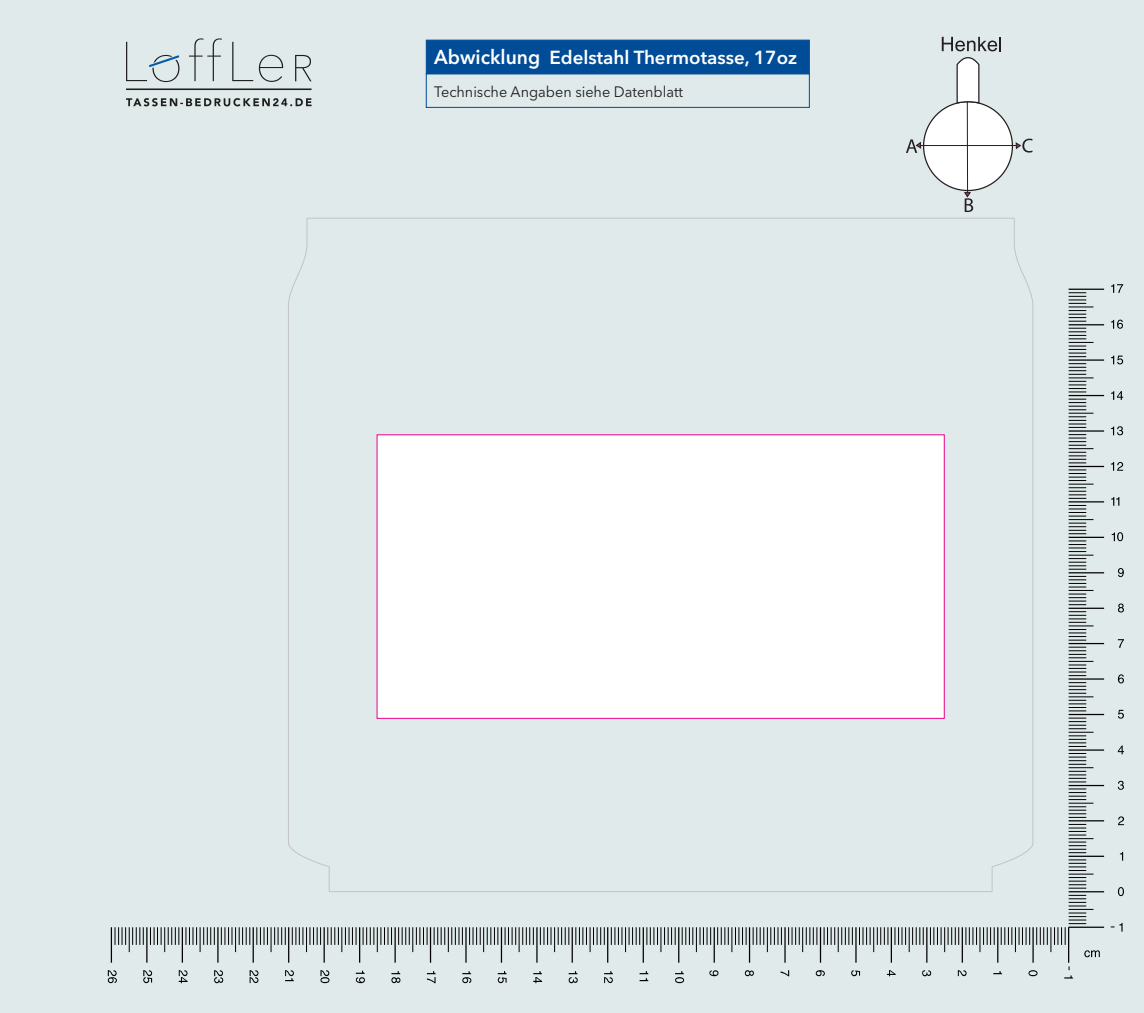
<style>
.page{position:relative;width:1144px;height:1013px;background:#fff}
.page>*{position:absolute;margin:0;border:0;box-sizing:border-box;transform-origin:0 0}
.t1{font:600 20px "Avenir Next LT Pro";color:#fff;scale:.96 1}
.t2{font:600 18.75px "Avenir Next LT Pro";color:#fff}
.t3{font:15px "Avenir Next LT Pro";color:#1d1d1b;scale:.96 1}
.t4{font:15px "Myriad Pro";color:#000}
</style>
<div class="page">
<div style="left:0;top:0;width:1143px;height:1013px;background:#e0eaeb"></div>
<div style="left:923px;top:102px;width:89px;height:88px;background:#fff;border-radius:50%"></div>
<svg style="left:941px;top:37px;width:60px;height:67px"></svg>
<hr style="left:967px;top:101px;width:1px;height:93px;background:#231f20">
<hr style="left:918px;top:145px;width:100px;height:1px;background:#231f20">
<svg style="left:906px;top:139px;width:14px;height:14px"></svg>
<svg style="left:964px;top:192px;width:9px;height:20px"></svg>
<svg style="left:1015px;top:139px;width:17px;height:14px"></svg>
<hr style="left:126px;top:88px;width:185px;height:2px;background:#1d1d1b">
<svg style="left:126px;top:98px;width:185px;height:8px"></svg>
<svg style="left:126px;top:38px;width:157px;height:44px"></svg>
<svg style="left:295px;top:55px;width:16px;height:26px"></svg>
<svg style="left:1028px;top:970px;width:9px;height:6px"></svg>
<svg style="left:993px;top:971px;width:9px;height:3px"></svg>
<svg style="left:957px;top:970px;width:9px;height:6px"></svg>
<svg style="left:922px;top:970px;width:9px;height:6px"></svg>
<svg style="left:886px;top:970px;width:9px;height:6px"></svg>
<svg style="left:851px;top:970px;width:9px;height:6px"></svg>
<svg style="left:815px;top:970px;width:9px;height:6px"></svg>
<svg style="left:780px;top:970px;width:9px;height:6px"></svg>
<svg style="left:745px;top:970px;width:9px;height:6px"></svg>
<svg style="left:709px;top:970px;width:9px;height:6px"></svg>
<svg style="left:675px;top:971px;width:9px;height:12px"></svg>
<svg style="left:639px;top:971px;width:9px;height:10px"></svg>
<svg style="left:604px;top:971px;width:9px;height:12px"></svg>
<svg style="left:568px;top:971px;width:9px;height:12px"></svg>
<svg style="left:533px;top:971px;width:9px;height:12px"></svg>
<svg style="left:498px;top:971px;width:8px;height:12px"></svg>
<svg style="left:462px;top:971px;width:9px;height:12px"></svg>
<svg style="left:427px;top:971px;width:8px;height:12px"></svg>
<svg style="left:391px;top:971px;width:9px;height:12px"></svg>
<svg style="left:320px;top:970px;width:9px;height:13px"></svg>
<svg style="left:285px;top:970px;width:9px;height:11px"></svg>
<svg style="left:249px;top:970px;width:9px;height:13px"></svg>
<svg style="left:214px;top:970px;width:9px;height:13px"></svg>
<svg style="left:179px;top:970px;width:8px;height:13px"></svg>
<svg style="left:143px;top:970px;width:9px;height:13px"></svg>
<svg style="left:108px;top:970px;width:9px;height:13px"></svg>
<hr style="left:1068px;top:927px;width:1px;height:35px;background:#000">
<hr style="left:1032px;top:927px;width:1px;height:35px;background:#000">
<hr style="left:997px;top:927px;width:1px;height:35px;background:#000">
<hr style="left:961px;top:927px;width:1px;height:35px;background:#000">
<svg style="left:930px;top:927px;width:29px;height:25px"></svg>
<hr style="left:926px;top:927px;width:1px;height:35px;background:#000">
<svg style="left:894px;top:927px;width:29px;height:25px"></svg>
<hr style="left:890px;top:927px;width:2px;height:35px;background:#000">
<svg style="left:859px;top:927px;width:29px;height:25px"></svg>
<hr style="left:855px;top:927px;width:1px;height:35px;background:#000">
<svg style="left:823px;top:927px;width:30px;height:25px"></svg>
<hr style="left:819px;top:927px;width:2px;height:35px;background:#000">
<svg style="left:788px;top:927px;width:29px;height:25px"></svg>
<hr style="left:784px;top:927px;width:1px;height:35px;background:#000">
<svg style="left:752px;top:927px;width:30px;height:25px"></svg>
<hr style="left:749px;top:927px;width:1px;height:35px;background:#000">
<svg style="left:717px;top:927px;width:29px;height:25px"></svg>
<hr style="left:713px;top:927px;width:2px;height:35px;background:#000">
<svg style="left:682px;top:927px;width:29px;height:25px"></svg>
<hr style="left:678px;top:927px;width:1px;height:35px;background:#000">
<svg style="left:646px;top:927px;width:30px;height:25px"></svg>
<hr style="left:642px;top:927px;width:2px;height:35px;background:#000">
<svg style="left:611px;top:927px;width:29px;height:25px"></svg>
<hr style="left:607px;top:927px;width:1px;height:35px;background:#000">
<svg style="left:575px;top:927px;width:30px;height:25px"></svg>
<hr style="left:571px;top:927px;width:2px;height:35px;background:#000">
<svg style="left:540px;top:927px;width:29px;height:25px"></svg>
<hr style="left:536px;top:927px;width:1px;height:35px;background:#000">
<svg style="left:505px;top:927px;width:29px;height:25px"></svg>
<hr style="left:501px;top:927px;width:1px;height:35px;background:#000">
<svg style="left:469px;top:927px;width:29px;height:25px"></svg>
<hr style="left:465px;top:927px;width:1px;height:35px;background:#000">
<svg style="left:434px;top:927px;width:29px;height:25px"></svg>
<hr style="left:430px;top:927px;width:1px;height:35px;background:#000">
<svg style="left:398px;top:927px;width:30px;height:25px"></svg>
<hr style="left:394px;top:927px;width:2px;height:35px;background:#000">
<svg style="left:363px;top:927px;width:29px;height:25px"></svg>
<hr style="left:359px;top:927px;width:1px;height:35px;background:#000">
<svg style="left:327px;top:927px;width:30px;height:25px"></svg>
<hr style="left:323px;top:927px;width:2px;height:35px;background:#000">
<svg style="left:292px;top:927px;width:29px;height:25px"></svg>
<hr style="left:288px;top:927px;width:1px;height:35px;background:#000">
<svg style="left:256px;top:927px;width:30px;height:25px"></svg>
<hr style="left:252px;top:927px;width:2px;height:35px;background:#000">
<svg style="left:221px;top:927px;width:29px;height:25px"></svg>
<hr style="left:217px;top:927px;width:1px;height:35px;background:#000">
<svg style="left:186px;top:927px;width:29px;height:25px"></svg>
<hr style="left:182px;top:927px;width:1px;height:35px;background:#000">
<svg style="left:150px;top:927px;width:29px;height:25px"></svg>
<hr style="left:146px;top:927px;width:1px;height:35px;background:#000">
<svg style="left:115px;top:927px;width:29px;height:25px"></svg>
<hr style="left:111px;top:927px;width:1px;height:35px;background:#000">
<svg style="left:1117px;top:887px;width:6px;height:9px"></svg>
<svg style="left:1119px;top:852px;width:4px;height:8px"></svg>
<svg style="left:1118px;top:816px;width:6px;height:9px"></svg>
<svg style="left:1117px;top:781px;width:6px;height:9px"></svg>
<svg style="left:1117px;top:745px;width:7px;height:9px"></svg>
<svg style="left:1118px;top:710px;width:5px;height:8px"></svg>
<svg style="left:1117px;top:674px;width:6px;height:9px"></svg>
<svg style="left:1117px;top:639px;width:6px;height:9px"></svg>
<svg style="left:1117px;top:603px;width:6px;height:9px"></svg>
<svg style="left:1118px;top:568px;width:5px;height:9px"></svg>
<svg style="left:1111px;top:532px;width:12px;height:9px"></svg>
<svg style="left:1111px;top:497px;width:8px;height:9px"></svg>
<svg style="left:1110px;top:462px;width:13px;height:9px"></svg>
<svg style="left:1110px;top:426px;width:13px;height:9px"></svg>
<svg style="left:1111px;top:391px;width:12px;height:9px"></svg>
<svg style="left:1111px;top:355px;width:12px;height:9px"></svg>
<svg style="left:1111px;top:320px;width:11px;height:9px"></svg>
<svg style="left:1111px;top:284px;width:12px;height:9px"></svg>
<hr style="left:1068px;top:289px;width:36px;height:1px;background:#000">
<svg style="left:1068px;top:292px;width:25px;height:30px"></svg>
<hr style="left:1068px;top:324px;width:36px;height:1px;background:#000">
<svg style="left:1068px;top:328px;width:25px;height:29px"></svg>
<hr style="left:1068px;top:359px;width:36px;height:2px;background:#000">
<svg style="left:1068px;top:363px;width:25px;height:30px"></svg>
<hr style="left:1068px;top:395px;width:36px;height:1px;background:#000">
<svg style="left:1068px;top:399px;width:25px;height:29px"></svg>
<hr style="left:1068px;top:430px;width:36px;height:2px;background:#000">
<svg style="left:1068px;top:434px;width:25px;height:29px"></svg>
<hr style="left:1068px;top:466px;width:36px;height:1px;background:#000">
<svg style="left:1068px;top:469px;width:25px;height:30px"></svg>
<hr style="left:1068px;top:501px;width:36px;height:1px;background:#000">
<svg style="left:1068px;top:505px;width:25px;height:29px"></svg>
<hr style="left:1068px;top:537px;width:36px;height:1px;background:#000">
<svg style="left:1068px;top:540px;width:25px;height:30px"></svg>
<hr style="left:1068px;top:572px;width:36px;height:1px;background:#000">
<svg style="left:1068px;top:576px;width:25px;height:29px"></svg>
<hr style="left:1068px;top:607px;width:36px;height:2px;background:#000">
<svg style="left:1068px;top:611px;width:25px;height:30px"></svg>
<hr style="left:1068px;top:643px;width:36px;height:1px;background:#000">
<svg style="left:1068px;top:647px;width:25px;height:29px"></svg>
<hr style="left:1068px;top:678px;width:36px;height:1px;background:#000">
<svg style="left:1068px;top:682px;width:25px;height:29px"></svg>
<hr style="left:1068px;top:714px;width:36px;height:1px;background:#000">
<svg style="left:1068px;top:718px;width:25px;height:29px"></svg>
<hr style="left:1068px;top:749px;width:36px;height:1px;background:#000">
<svg style="left:1068px;top:753px;width:25px;height:29px"></svg>
<hr style="left:1068px;top:785px;width:36px;height:1px;background:#000">
<svg style="left:1068px;top:788px;width:25px;height:30px"></svg>
<hr style="left:1068px;top:820px;width:36px;height:1px;background:#000">
<hr style="left:1068px;top:855px;width:36px;height:2px;background:#000">
<hr style="left:1068px;top:891px;width:36px;height:1px;background:#000">
<hr style="left:1068px;top:926px;width:36px;height:2px;background:#000">
<svg style="left:1119px;top:923px;width:3px;height:8px"></svg>
<svg style="left:356px;top:970px;width:9px;height:13px"></svg>
<svg style="left:1064px;top:975px;width:9px;height:3px"></svg>
<div style="left:426px;top:40px;width:383px;height:34px;background:#004c97"></div>
<div style="left:426px;top:74px;width:383px;height:34px;border:1px solid #004c97"></div>
<hr style="left:329px;top:891px;width:663px;height:1px;background:#c2c3c6">
<hr style="left:1032px;top:307px;width:1px;height:535px;background:#c2c3c6">
<hr style="left:288px;top:307px;width:1px;height:535px;background:#c2c3c6">
<svg style="left:965px;top:824px;width:134px;height:133px"></svg>
<svg style="left:288px;top:842px;width:42px;height:49px"></svg>
<hr style="left:307px;top:218px;width:707px;height:1px;background:#c2c3c6">
<svg style="left:1014px;top:218px;width:19px;height:90px"></svg>
<svg style="left:288px;top:218px;width:20px;height:89px"></svg>
<div style="left:376px;top:434px;width:568px;height:285px;background:#fff;border:1px solid #ec008c"></div>
<h1 class="t1" style="left:434px;top:45px;width:112px">Abwicklung</h1>
<p class="t3" style="left:434px;top:82px;width:261px">Technische Angaben siehe Datenblatt</p>
<p class="t2" style="left:549px;top:46px;width:249px">Edelstahl Thermotasse, 17oz</p>
<p class="t4" style="left:1079px;top:966px;width:6px;rotate:90deg">-</p>
<p class="t4" style="left:1110px;top:916px;width:6px">-</p>
</div>
